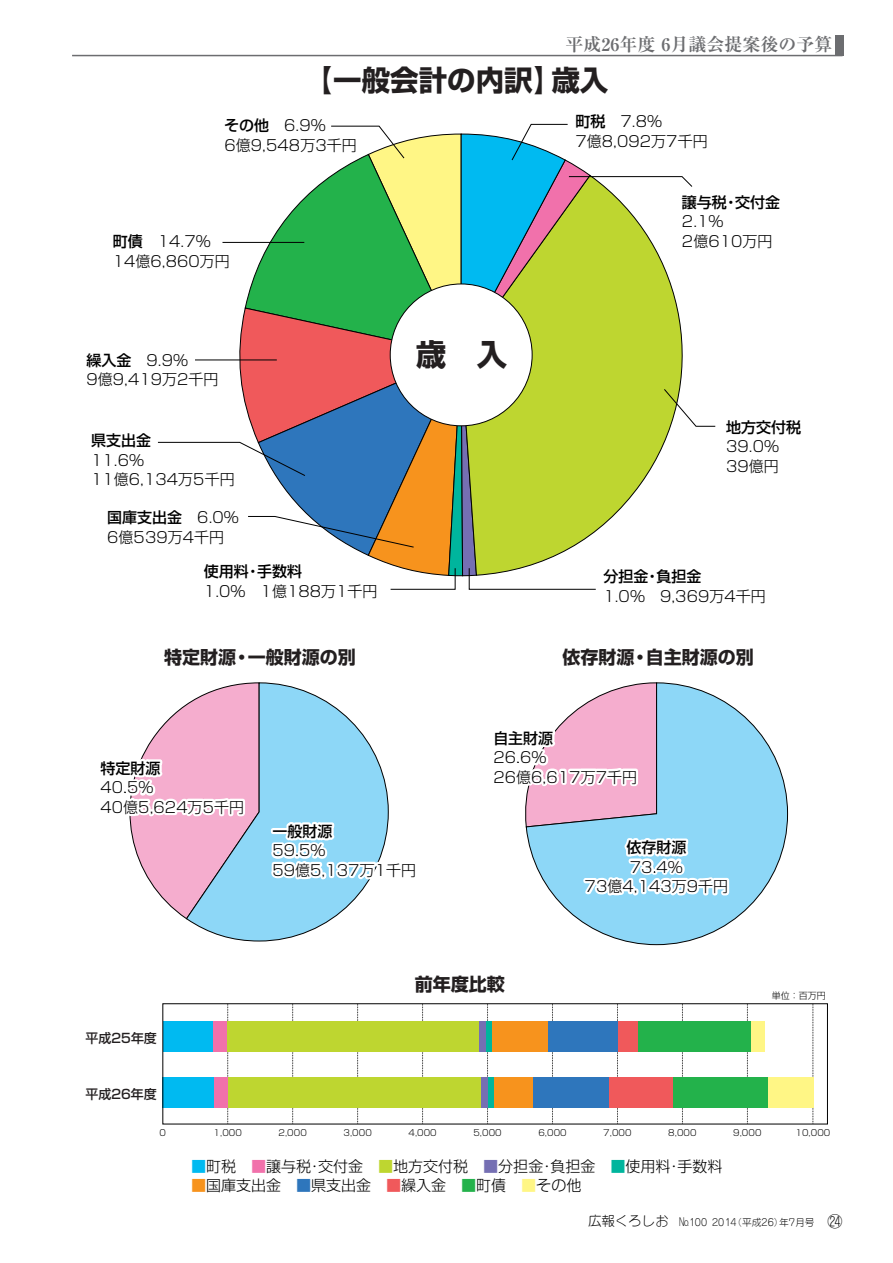
<style>
.page{position:relative;width:893px;height:1263px;background:#fff}
.page>*{position:absolute;margin:0;border:0;box-sizing:border-box;transform-origin:0 0}
.t1{font:700 30.45px "Shin Go";color:#231f20}
.t2{font:700 28.5px "Shin Go";color:#231f20}
.t3{font:700 18px "Shin Go";color:#231f20}
.t4{font:700 18px "Ryumin";color:#6c6d70}
.t5{font:300 15px/19.5px "Shin Go";color:#000}
.t6{font:500 15px "Shin Go";color:#000}
.t7{font:500 12.9px "Shin Go";color:#231f20}
.t8{font:300 9.75px "Jun 101";color:#000}
.t9{font:300 9px "Shin Go";color:#000}
.t10{font:300 8.55px "Shin Go";color:#000}
.s1{font-weight:500}
.s2{color:#00baf1}
.s3{color:#f171ab}
.s4{color:#bed630}
.s5{color:#756fb3}
.s6{color:#00b59d}
.s7{color:#f7931d}
.s8{color:#2e76bc}
.s9{color:#f0595b}
.s10{color:#23b24b}
.s11{color:#fff685}
.s12{font-size:13.5px}
.s13{font-family:"BLS Gaiji ST Jnl";font-weight:400;font-size:15px}
</style>
<div class="page">
<hr style="left:72px;top:55px;width:770px;height:1px;background:#6c6d70">
<div style="left:835px;top:35px;width:8px;height:21px;background:#6c6d70"></div>
<svg style="left:157px;top:124px;width:559px;height:466px"></svg>
<svg style="left:129px;top:705px;width:56px;height:213px"></svg>
<svg style="left:185px;top:682px;width:204px;height:260px;fill:#8dd7f7"></svg>
<svg style="left:525px;top:682px;width:263px;height:263px;fill:#8dd7f7"></svg>
<svg style="left:227px;top:1005px;width:1px;height:117px"></svg>
<svg style="left:292px;top:1005px;width:1px;height:117px"></svg>
<svg style="left:357px;top:1005px;width:1px;height:117px"></svg>
<svg style="left:422px;top:1005px;width:1px;height:117px"></svg>
<svg style="left:487px;top:1005px;width:1px;height:117px"></svg>
<svg style="left:552px;top:1005px;width:1px;height:117px"></svg>
<svg style="left:617px;top:1005px;width:1px;height:117px"></svg>
<svg style="left:682px;top:1005px;width:1px;height:117px"></svg>
<svg style="left:747px;top:1005px;width:1px;height:117px"></svg>
<svg style="left:812px;top:1005px;width:1px;height:117px"></svg>
<div style="left:163px;top:1077px;width:51px;height:31px;background:#00baf1"></div>
<div style="left:673px;top:1077px;width:95px;height:31px;background:#23b24b"></div>
<div style="left:608px;top:1077px;width:65px;height:31px;background:#f0595b"></div>
<div style="left:533px;top:1077px;width:75px;height:31px;background:#2e76bc"></div>
<div style="left:493px;top:1077px;width:40px;height:31px;background:#f7931d"></div>
<div style="left:487px;top:1077px;width:6px;height:31px;background:#00b59d"></div>
<div style="left:481px;top:1077px;width:6px;height:31px;background:#756fb3"></div>
<div style="left:228px;top:1077px;width:253px;height:31px;background:#bed630"></div>
<div style="left:214px;top:1077px;width:14px;height:31px;background:#f171ab"></div>
<div style="left:163px;top:1021px;width:51px;height:31px;background:#00baf1"></div>
<div style="left:637px;top:1021px;width:114px;height:31px;background:#23b24b"></div>
<div style="left:618px;top:1021px;width:19px;height:31px;background:#f0595b"></div>
<div style="left:768px;top:1077px;width:45px;height:31px;background:#fff685"></div>
<div style="left:751px;top:1021px;width:14px;height:31px;background:#fff685"></div>
<div style="left:548px;top:1021px;width:70px;height:31px;background:#2e76bc"></div>
<div style="left:492px;top:1021px;width:56px;height:31px;background:#f7931d"></div>
<div style="left:485px;top:1021px;width:7px;height:31px;background:#00b59d"></div>
<div style="left:478px;top:1021px;width:7px;height:31px;background:#756fb3"></div>
<div style="left:227px;top:1021px;width:251px;height:31px;background:#bed630"></div>
<div style="left:214px;top:1021px;width:13px;height:31px;background:#f171ab"></div>
<div style="left:390px;top:284px;width:142px;height:142px;background:#fff;border:1px solid #000;border-radius:50%"></div>
<p class="t4" style="left:565px;top:33px;width:268px">平成26年度 6月議会提案後の予算</p>
<h2 class="t2" style="left:305px;top:61px;width:305px">【一般会計の内訳】歳入</h2>
<p class="t5" style="left:224px;top:115px;width:134px"><span class="s1">その他</span> 6.9%<br>6億9,548万3千円</p>
<p class="t5" style="left:113px;top:231px;width:119px"><span class="s1">町債</span> 14.7%<br>14億6,860万円</p>
<p class="t5" style="left:86px;top:350px;width:134px"><span class="s1">繰入金</span> 9.9%<br>9億9,419万2千円</p>
<p class="t6" style="left:91px;top:431px;width:61px">県支出金</p>
<p class="t5" style="left:91px;top:450px;width:145px">11.6%<br>11億6,134万5千円</p>
<p class="t5" style="left:107px;top:507px;width:133px"><span class="s1">国庫支出金</span> 6.0%<br>6億539万4千円</p>
<p class="t6" style="left:204px;top:562px;width:100px">使用料・手数料</p>
<p class="t5" style="left:204px;top:581px;width:175px">1.0% 1億188万1千円</p>
<h1 class="t1" style="left:416px;top:334px;width:93px">歳 入</h1>
<p class="t5" style="left:575px;top:111px;width:134px"><span class="s1">町税</span> 7.8%<br>7億8,092万7千円</p>
<p class="t6" style="left:682px;top:192px;width:100px">譲与税・交付金</p>
<p class="t5" style="left:682px;top:211px;width:92px">2.1%<br>2億610万円</p>
<p class="t6" style="left:726px;top:417px;width:77px">地方交付税</p>
<p class="t5" style="left:726px;top:436px;width:55px">39.0%<br>39億円</p>
<p class="t6" style="left:603px;top:567px;width:100px">分担金・負担金</p>
<p class="t5" style="left:603px;top:586px;width:164px">1.0% 9,369万4千円</p>
<p class="t3" style="left:164px;top:645px;width:193px">特定財源・一般財源の別</p>
<p class="t3" style="left:562px;top:645px;width:193px">依存財源・自主財源の別</p>
<p class="t6" style="left:100px;top:758px;width:61px">特定財源</p>
<p class="t5" style="left:100px;top:777px;width:145px">40.5%<br>40億5,624万5千円</p>
<p class="t6" style="left:272px;top:821px;width:61px">一般財源</p>
<p class="t5" style="left:272px;top:840px;width:145px">59.5%<br>59億5,137万1千円</p>
<p class="t6" style="left:493px;top:728px;width:61px">自主財源</p>
<p class="t5" style="left:493px;top:747px;width:145px">26.6%<br>26億6,617万7千円</p>
<p class="t6" style="left:626px;top:838px;width:61px">依存財源</p>
<p class="t5" style="left:584px;top:857px;width:145px;text-align:center">73.4%<br>73億4,143万9千円</p>
<p class="t7" style="left:86px;top:1030px;width:73px">平成25年度</p>
<p class="t7" style="left:86px;top:1086px;width:73px">平成26年度</p>
<p class="t3" style="left:415px;top:972px;width:91px">前年度比較</p>
<p class="t9" style="left:771px;top:989px;width:55px">単位：百万円</p>
<p class="t10" style="left:159px;top:1127px;width:8px">0</p>
<p class="t10" style="left:213px;top:1127px;width:30px">1,000</p>
<p class="t10" style="left:278px;top:1127px;width:30px">2,000</p>
<p class="t10" style="left:343px;top:1127px;width:30px">3,000</p>
<p class="t10" style="left:408px;top:1127px;width:30px">4,000</p>
<p class="t10" style="left:473px;top:1127px;width:30px">5,000</p>
<p class="t10" style="left:538px;top:1127px;width:30px">6,000</p>
<p class="t10" style="left:603px;top:1127px;width:30px">7,000</p>
<p class="t10" style="left:668px;top:1127px;width:30px">8,000</p>
<p class="t10" style="left:733px;top:1127px;width:30px">9,000</p>
<p class="t10" style="left:795px;top:1127px;width:36px">10,000</p>
<p class="t5" style="left:191px;top:1156px;width:533px"><span class="s2">■</span>町税 <span class="s3">■</span>譲与税・交付金 <span class="s4">■</span>地方交付税 <span class="s5">■</span>分担金・負担金 <span class="s6">■</span>使用料・手数料</p>
<p class="t5" style="left:191px;top:1175px;width:392px"><span class="s7">■</span>国庫支出金 <span class="s8">■</span>県支出金 <span class="s9">■</span>繰入金 <span class="s10">■</span>町債 <span class="s11">■</span>その他</p>
<p class="t8" style="left:588px;top:1216px;width:256px"><span class="s12">広報くろしお</span> №100 2014（平成26）年7月号 <span class="s13">濆</span></p>
</div>
